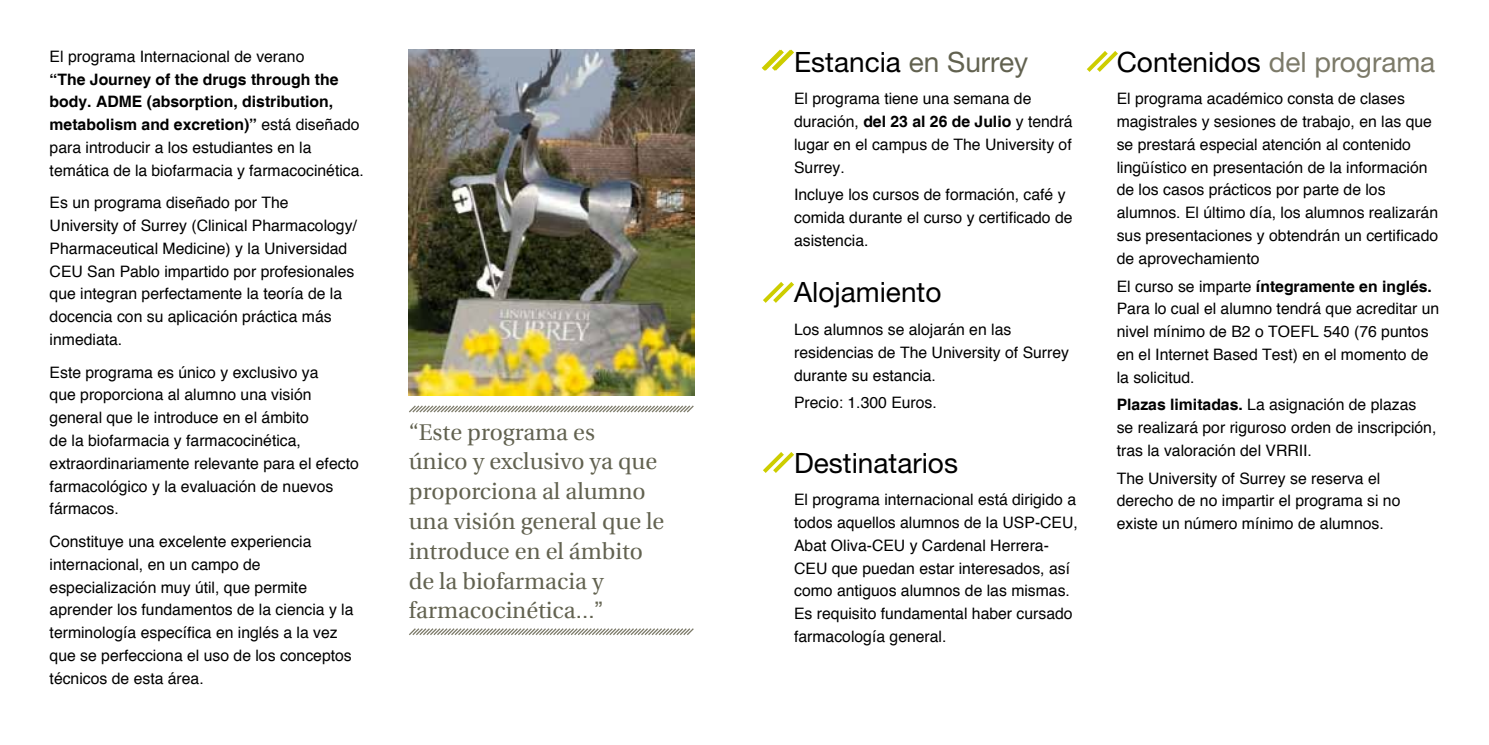
<style>
.page{position:relative;width:1489px;height:745px;background:#fff}
.page>*{position:absolute;margin:0;border:0;box-sizing:border-box;transform-origin:0 0}
.t1{font:28px "Helvetica Neue";color:#000}
.t2{font:28px "Helvetica Neue";color:#7c7a69}
.t3{font:22.75px/29.8px "Utopia";color:#626250}
.t4{font:15.75px/22.8px "Helvetica";color:#000}
.t5{font:700 15.75px/22.8px "Helvetica";color:#000}
.s1{font-weight:400}
.s2{font-family:"Helvetica"}
.s3{color:#626250}
.s4{font-weight:700}
.s5{color:#000}
</style>
<div class="page">
<svg style="left:409px;top:405px;width:285px;height:8px"></svg>
<svg style="left:409px;top:628px;width:285px;height:7px"></svg>
<img style="left:409px;top:50px;width:285px;height:345px">
<svg style="left:761px;top:49px;width:33px;height:22px"></svg>
<svg style="left:1086px;top:51px;width:32px;height:21px"></svg>
<svg style="left:763px;top:282px;width:31px;height:21px"></svg>
<svg style="left:763px;top:452px;width:31px;height:21px"></svg>
<p class="t4" style="left:50px;top:44px;width:256px">El programa Internacional de verano</p>
<p class="t5" style="left:50px;top:68px;width:316px">“The Journey of the drugs through the body. ADME (absorption, distribution, metabolism and excretion)” <span class="s1">está diseñado para introducir a los estudiantes en la temática de la biofarmacia y farmacocinética.</span></p>
<p class="t4" style="left:50px;top:191px;width:309px">Es un programa diseñado por The University of Surrey (Clinical Pharmacology/ Pharmaceutical Medicine) y la Universidad CEU San Pablo impartido por profesionales que integran perfectamente la teoría de la docencia con su aplicación práctica más inmediata.</p>
<p class="t4" style="left:50px;top:360px;width:311px">Este programa es único y exclusivo ya<br>que proporciona al alumno una visión general que le introduce en el ámbito<br>de la biofarmacia y farmacocinética, extraordinariamente relevante para el efecto farmacológico y la evaluación de nuevos fármacos.</p>
<p class="t4" style="left:50px;top:529px;width:305px">Constituye una excelente experiencia internacional, en un campo de especialización muy útil, que permite aprender los fundamentos de la ciencia y la terminología específica en inglés a la vez que se perfecciona el uso de los conceptos técnicos de esta área.</p>
<h2 class="t3" style="left:409px;top:417px;width:257px">“Este programa es<br>único y exclusivo ya que proporciona al alumno una visión general que le introduce en el ámbito de la biofarmacia y farmacocinética<span class="s2">...”</span></h2>
<h1 class="t1" style="left:794px;top:45px;width:235px">Estancia <span class="s3">en Surrey</span></h1>
<p class="t4" style="left:794px;top:87px;width:280px">El programa tiene una semana de duración, <span class="s4">del 23 al 26 de Julio</span> y tendrá lugar en el campus de The University of<br>Surrey.</p>
<p class="t4" style="left:794px;top:183px;width:280px">Incluye los cursos de formación, café y comida durante el curso y certificado de asistencia.</p>
<h1 class="t1" style="left:794px;top:275px;width:149px">Alojamiento</h1>
<p class="t4" style="left:794px;top:317px;width:276px">Los alumnos se alojarán en las residencias de The University of Surrey durante su estancia.</p>
<p class="t4" style="left:794px;top:391px;width:144px">Precio: 1.300 Euros.</p>
<h1 class="t1" style="left:794px;top:445px;width:165px">Destinatarios</h1>
<p class="t4" style="left:794px;top:487px;width:285px">El programa internacional está dirigido a todos aquellos alumnos de la USP-CEU, Abat Oliva-CEU y Cardenal Herrera-CEU que puedan estar interesados, así como antiguos alumnos de las mismas.<br>Es requisito fundamental haber cursado farmacología general.</p>
<h1 class="t2" style="left:1116px;top:45px;width:320px"><span class="s5">Contenidos</span> del programa</h1>
<p class="t4" style="left:1116px;top:87px;width:323px">El programa académico consta de clases magistrales y sesiones de trabajo, en las que se prestará especial atención al contenido lingüístico en presentación de la información de los casos prácticos por parte de los alumnos. El último día, los alumnos realizarán sus presentaciones y obtendrán un certificado de aprovechamiento</p>
<p class="t4" style="left:1116px;top:274px;width:324px">El curso se imparte <span class="s4">íntegramente en inglés.<br></span>Para lo cual el alumno tendrá que acreditar un nivel mínimo de B2 o TOEFL 540 (76 puntos en el Internet Based Test) en el momento de la solicitud.</p>
<p class="t4" style="left:1116px;top:393px;width:321px"><span class="s4">Plazas limitadas.</span> La asignación de plazas se realizará por riguroso orden de inscripción, tras la valoración del VRRII.</p>
<p class="t4" style="left:1116px;top:466px;width:285px">The University of Surrey se reserva el derecho de no impartir el programa si no existe un número mínimo de alumnos.</p>
</div>
